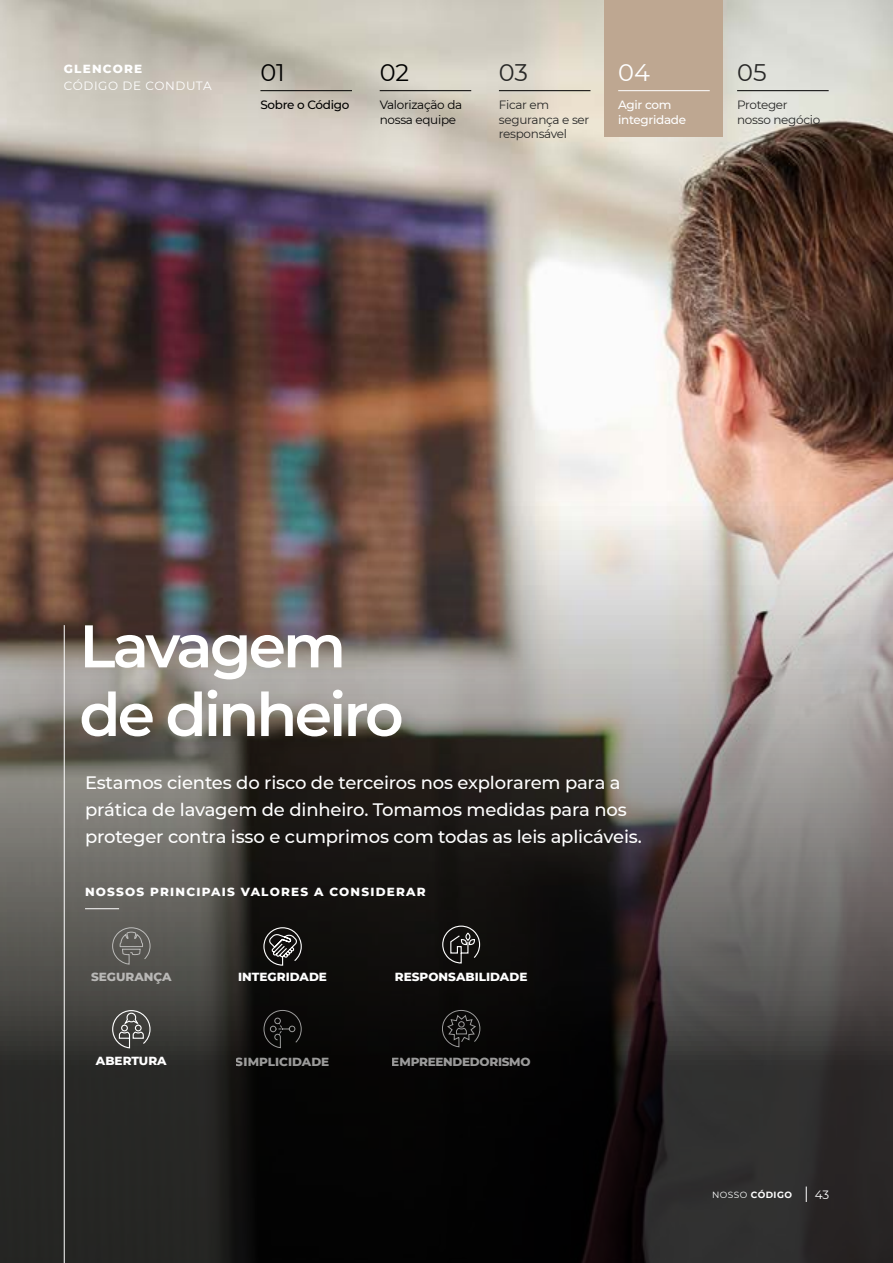
<style>
.page{position:relative;width:893px;height:1263px;background:#fff}
.page>*{position:absolute;margin:0;border:0;box-sizing:border-box;transform-origin:0 0}
.t1{font:600 60px/68.6px "Montserrat";letter-spacing:-.05em;color:#fff}
.t2{font:24px "Montserrat";color:#282827}
.t3{font:24px "Montserrat";color:#000}
.t4{font:24px "Montserrat";color:#fff}
.t5{font:500 18px/27px "Montserrat";letter-spacing:-.01em;color:#fff}
.t6{font:800 12px "Montserrat";color:#fff}
.t7{font:12px/14.4px "Montserrat";letter-spacing:-.025em;color:#282827}
.t8{font:800 12px "Montserrat";letter-spacing:.1em;color:#fff}
.t9{font:12px/14.4px "Montserrat";letter-spacing:-.025em;color:#000}
.t10{font:500 12px/14.4px "Montserrat";letter-spacing:-.025em;color:#fff}
.t11{font:12px "Montserrat";letter-spacing:.05em;color:#fff}
.t12{font:800 12px "Montserrat";letter-spacing:-.025em;color:#fff}
.t13{font:500 12px "Montserrat";letter-spacing:-.025em;color:#000}
.t14{font:700 9px "Montserrat";letter-spacing:.05em;color:#fff}
.s1{font-weight:400}
</style>
<div class="page">
<img style="left:0;top:0;width:893px;height:1263px">
<svg style="left:112px;top:927px;width:39px;height:38px"></svg>
<svg style="left:263px;top:1010px;width:39px;height:38px"></svg>
<svg style="left:442px;top:1010px;width:39px;height:37px"></svg>
<svg style="left:263px;top:927px;width:39px;height:39px"></svg>
<hr style="left:85px;top:908px;width:34px;height:1px;background:#fff">
<svg style="left:442px;top:925px;width:39px;height:39px"></svg>
<svg style="left:112px;top:1009px;width:39px;height:40px"></svg>
<hr style="left:64px;top:625px;width:1px;height:638px;background:#fff">
<div style="left:604px;top:0;width:118px;height:136px;background:#bea791"></div>
<hr style="left:618px;top:90px;width:92px;height:1px;background:#fff">
<hr style="left:737px;top:90px;width:92px;height:1px;background:#000">
<hr style="left:499px;top:90px;width:91px;height:1px;background:#000">
<hr style="left:380px;top:90px;width:91px;height:1px;background:#000">
<hr style="left:260px;top:90px;width:92px;height:1px;background:#000">
<svg style="left:806px;top:1186px;width:1px;height:16px"></svg>
<p class="t8" style="left:64px;top:60px;width:80px">GLENCORE</p>
<p class="t11" style="left:64px;top:77px;width:149px">CÓDIGO DE CONDUTA</p>
<h2 class="t3" style="left:260px;top:56px;width:26px">01</h2>
<p class="t13" style="left:260px;top:97px;width:91px">Sobre o Código</p>
<h2 class="t3" style="left:380px;top:56px;width:31px">02</h2>
<p class="t9" style="left:380px;top:98px;width:84px">Valorização da nossa equipe</p>
<h2 class="t2" style="left:499px;top:56px;width:31px">03</h2>
<p class="t7" style="left:499px;top:98px;width:92px">Ficar em segurança e ser responsável</p>
<h2 class="t4" style="left:618px;top:56px;width:33px">04</h2>
<p class="t10" style="left:618px;top:97px;width:70px">Agir com integridade</p>
<h2 class="t2" style="left:737px;top:56px;width:31px">05</h2>
<p class="t7" style="left:737px;top:98px;width:85px">Proteger nosso negócio</p>
<h1 class="t1" style="left:79px;top:609px;width:326px">Lavagem de dinheiro</h1>
<p class="t5" style="left:85px;top:768px;width:558px">Estamos cientes do risco de terceiros nos explorarem para a prática de lavagem de dinheiro. Tomamos medidas para nos proteger contra isso e cumprimos com todas as leis aplicáveis.</p>
<p class="t8" style="left:85px;top:883px;width:342px">NOSSOS PRINCIPAIS VALORES A CONSIDERAR</p>
<p class="t6" style="left:91px;top:968px;width:82px">SEGURANÇA</p>
<p class="t6" style="left:96px;top:1052px;width:72px">ABERTURA</p>
<p class="t6" style="left:238px;top:968px;width:90px">INTEGRIDADE</p>
<p class="t6" style="left:395px;top:968px;width:134px">RESPONSABILIDADE</p>
<p class="t6" style="left:236px;top:1053px;width:95px">SIMPLICIDADE</p>
<p class="t12" style="left:392px;top:1053px;width:140px">EMPREENDEDORISMO</p>
<p class="t14" style="left:712px;top:1188px;width:81px"><span class="s1">NOSSO</span> CÓDIGO</p>
<p class="t11" style="left:815px;top:1186px;width:16px">43</p>
</div>
